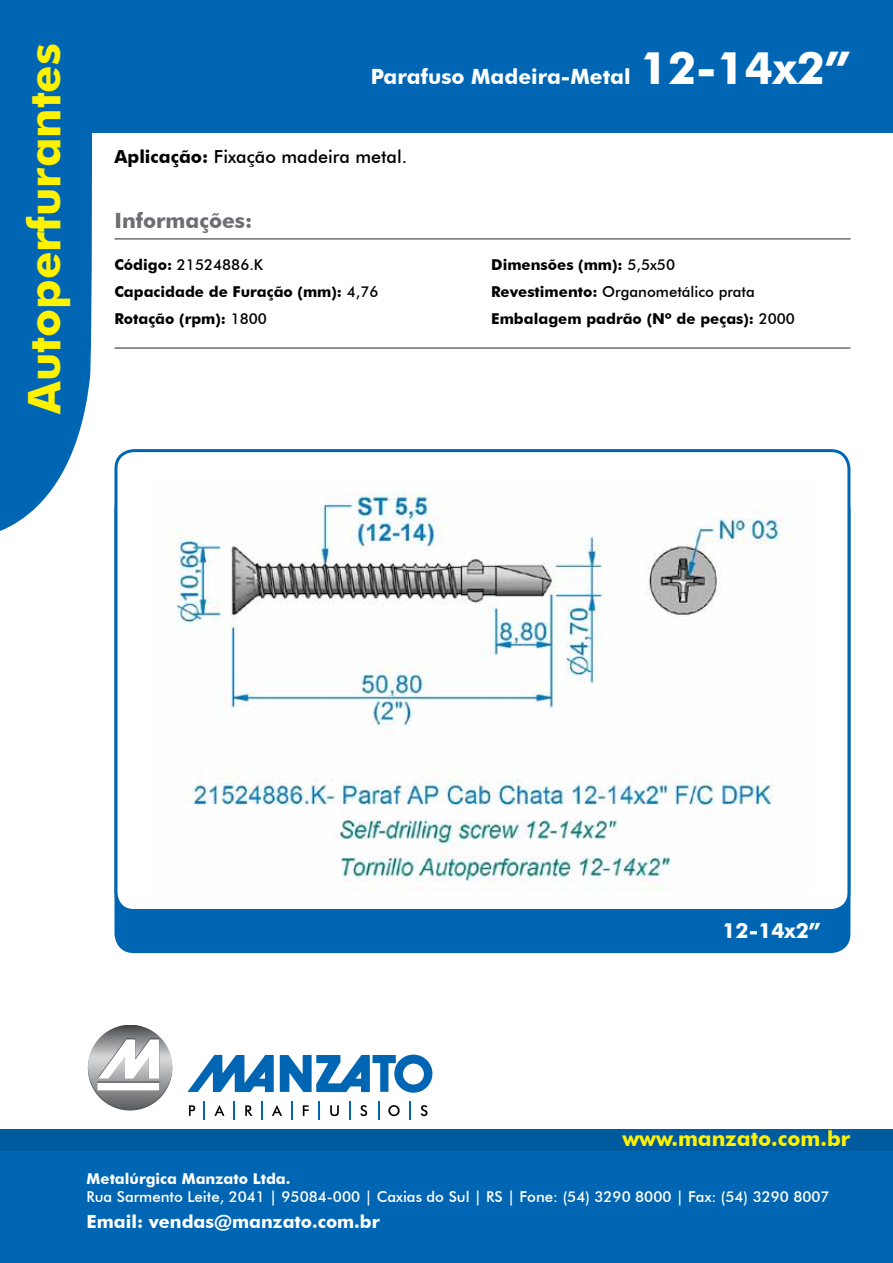
<style>
.page{position:relative;width:893px;height:1263px;background:#fff}
.page>*{position:absolute;margin:0;border:0;box-sizing:border-box;transform-origin:0 0}
.t1{font:700 45px "Futura BT";color:#fff200}
.t2{font:700 21px "Futura BT";color:#fff}
.t3{font:700 21px "Futura BT";color:#fff200}
.t4{font:700 21px "Futura BT";color:#6d6e71}
.t5{font:500 18px "Futura BT";color:#000}
.t6{font:700 18px "Futura BT";color:#fff}
.t7{font:700 15px/27px "Futura BT";color:#000}
.t8{font:500 15px "Futura BT";color:#fff}
.t9{font:700 15px "Futura BT";color:#fff}
.s1{font-size:45px}
.s2{font-weight:700}
.s3{font-weight:500}
</style>
<div class="page">
<div style="left:0;top:1129px;width:893px;height:25px;background:#005b9e"></div>
<svg style="left:88px;top:1025px;width:84px;height:85px"></svg>
<svg style="left:188px;top:1055px;width:86px;height:37px"></svg>
<svg style="left:280px;top:1054px;width:152px;height:39px"></svg>
<svg style="left:189px;top:1101px;width:239px;height:19px"></svg>
<div style="left:0;top:0;width:893px;height:133px;background:#0066b3"></div>
<svg style="left:0;top:133px;width:92px;height:398px;background:#1e78bc"></svg>
<div style="left:0;top:1152px;width:893px;height:111px;background:#0066b3"></div>
<div style="left:116px;top:492px;width:733px;height:459px;background:#0066b3;border-radius:18px"></div>
<div style="left:116px;top:451px;width:733px;height:459px;background:#fff;border-radius:18px"></div>
<div style="left:114px;top:449px;width:736px;height:463px;border:3px solid #0066b3;border-radius:18px"></div>
<hr style="left:114px;top:238px;width:736px;height:2px;background:#6d6e71">
<hr style="left:114px;top:347px;width:736px;height:2px;background:#6d6e71">
<img style="left:169px;top:492px;width:622px;height:398px">
<h1 class="t1" style="left:17px;top:414px;width:372px;rotate:-90deg">Autoperfurantes</h1>
<h2 class="t2" style="left:371px;top:63px;width:481px">Parafuso Madeira-Metal <span class="s1">12-14x2”</span></h2>
<p class="t5" style="left:114px;top:145px;width:294px"><span class="s2">Aplicação:</span> Fixação madeira metal.</p>
<h2 class="t4" style="left:114px;top:207px;width:139px">Informações:</h2>
<p class="t7" style="left:114px;top:251px;width:265px">Código: <span class="s3">21524886.K<br></span>Capacidade de Furação (mm): <span class="s3">4,76<br></span>Rotação (rpm): <span class="s3">1800</span></p>
<p class="t7" style="left:491px;top:251px;width:305px">Dimensões (mm): <span class="s3">5,5x50<br></span>Revestimento: <span class="s3">Organometálico prata<br></span>Embalagem padrão (Nº de peças): <span class="s3">2000</span></p>
<h2 class="t2" style="left:722px;top:918px;width:100px">12-14x2”</h2>
<h2 class="t3" style="left:622px;top:1126px;width:229px">www.manzato.com.br</h2>
<p class="t9" style="left:87px;top:1170px;width:205px">Metalúrgica Manzato Ltda.</p>
<p class="t8" style="left:87px;top:1188px;width:744px">Rua Sarmento Leite, 2041 | 95084-000 | Caxias do Sul | RS | Fone: (54) 3290 8000 | Fax: (54) 3290 8007</p>
<p class="t6" style="left:87px;top:1210px;width:295px">Email: vendas@manzato.com.br</p>
</div>
